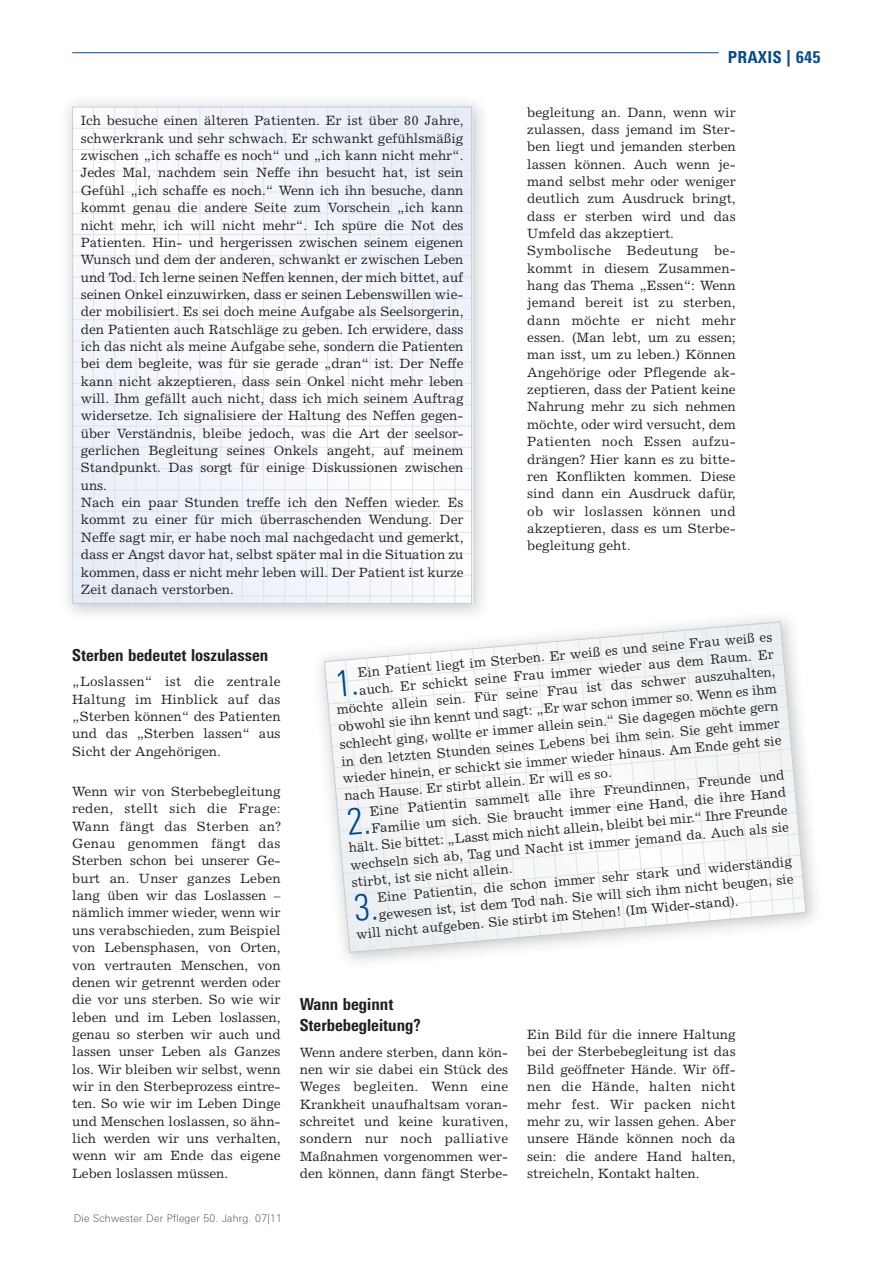
<style>
.page{position:relative;width:893px;height:1264px;background:#fff}
.page>*{position:absolute;margin:0;border:0;box-sizing:border-box;transform-origin:0 0}
.t1{font:800 condensed 16.5px/21px "LT Univers";color:#231f20}
.t2{font:800 condensed 16.5px "LT Univers";letter-spacing:.025em;color:#004a8f}
.t3{font:13.5px/17.4px "Excelsior";color:#231f20;text-align:justify}
.t4{font:100 10.5px "LT Univers Basic";letter-spacing:.025em;color:#231f20}
</style>
<div class="page">
<hr style="left:72px;top:52px;width:647px;height:1px;background:#004a8f">
<img style="left:67px;top:102px;width:415px;height:512px">
<div style="left:72px;top:107px;width:400px;height:496px;background:#f4f6fb"></div>
<hr style="left:93px;top:107px;width:1px;height:496px;background:#dee4e7">
<hr style="left:114px;top:107px;width:1px;height:496px;background:#dee4e7">
<hr style="left:136px;top:107px;width:1px;height:496px;background:#dee4e7">
<hr style="left:157px;top:107px;width:1px;height:496px;background:#dee4e7">
<hr style="left:178px;top:107px;width:1px;height:496px;background:#dee4e7">
<hr style="left:199px;top:107px;width:1px;height:496px;background:#dee4e7">
<hr style="left:221px;top:107px;width:1px;height:496px;background:#dee4e7">
<hr style="left:242px;top:107px;width:1px;height:496px;background:#dee4e7">
<hr style="left:263px;top:107px;width:1px;height:496px;background:#dee4e7">
<hr style="left:284px;top:107px;width:1px;height:496px;background:#dee4e7">
<hr style="left:306px;top:107px;width:1px;height:496px;background:#dee4e7">
<hr style="left:327px;top:107px;width:1px;height:496px;background:#dee4e7">
<hr style="left:348px;top:107px;width:1px;height:496px;background:#dee4e7">
<hr style="left:369px;top:107px;width:1px;height:496px;background:#dee4e7">
<hr style="left:391px;top:107px;width:1px;height:496px;background:#dee4e7">
<hr style="left:412px;top:107px;width:1px;height:496px;background:#dee4e7">
<hr style="left:433px;top:107px;width:1px;height:496px;background:#dee4e7">
<hr style="left:455px;top:107px;width:1px;height:496px;background:#dee4e7">
<hr style="left:72px;top:128px;width:400px;height:1px;background:#dee4e7">
<hr style="left:72px;top:149px;width:400px;height:1px;background:#dee4e7">
<hr style="left:72px;top:170px;width:400px;height:1px;background:#dee4e7">
<hr style="left:72px;top:192px;width:400px;height:1px;background:#dee4e7">
<hr style="left:72px;top:213px;width:400px;height:1px;background:#dee4e7">
<hr style="left:72px;top:234px;width:400px;height:1px;background:#dee4e7">
<hr style="left:72px;top:255px;width:400px;height:1px;background:#dee4e7">
<hr style="left:72px;top:277px;width:400px;height:1px;background:#dee4e7">
<hr style="left:72px;top:298px;width:400px;height:1px;background:#dee4e7">
<hr style="left:72px;top:319px;width:400px;height:1px;background:#dee4e7">
<hr style="left:72px;top:340px;width:400px;height:1px;background:#dee4e7">
<hr style="left:72px;top:362px;width:400px;height:1px;background:#dee4e7">
<hr style="left:72px;top:383px;width:400px;height:1px;background:#dee4e7">
<hr style="left:72px;top:404px;width:400px;height:1px;background:#dee4e7">
<hr style="left:72px;top:425px;width:400px;height:1px;background:#dee4e7">
<hr style="left:72px;top:447px;width:400px;height:1px;background:#dee4e7">
<hr style="left:72px;top:468px;width:400px;height:1px;background:#dee4e7">
<hr style="left:72px;top:489px;width:400px;height:1px;background:#dee4e7">
<hr style="left:72px;top:510px;width:400px;height:1px;background:#dee4e7">
<hr style="left:72px;top:532px;width:400px;height:1px;background:#dee4e7">
<hr style="left:72px;top:553px;width:400px;height:1px;background:#dee4e7">
<hr style="left:72px;top:574px;width:400px;height:1px;background:#dee4e7">
<hr style="left:72px;top:595px;width:400px;height:1px;background:#dee4e7">
<img style="left:309px;top:606px;width:507px;height:356px">
<svg style="left:325px;top:622px;width:480px;height:329px"></svg>
<p class="t2" style="left:728px;top:49px;width:94px">PRAXIS | 645</p>
<p class="t3" style="left:527px;top:104px;width:210px;text-align:left">begleitung an. Dann, wenn wir zulassen, dass jemand im Ster - ben liegt und jemanden sterben lassen können. Auch wenn je - mand selbst mehr oder weniger deutlich zum Ausdruck bringt, dass er sterben wird und das<br>Umfeld das akzeptiert.<br>Symbolische Bedeutung be - kommt in diesem Zusammen - hang das Thema „Essen“: Wenn jemand bereit ist zu sterben, dann möchte er nicht mehr essen. (Man lebt, um zu essen; man isst, um zu leben.) Können<br>Angehörige oder Pflegende ak - zeptieren, dass der Patient keine<br>Nahrung mehr zu sich nehmen möchte, oder wird versucht, dem<br>Patienten noch Essen aufzu&shy;drängen? Hier kann es zu bitte&shy;ren Konflikten kommen. Diese sind dann ein Ausdruck dafür, ob wir loslassen können und akzeptieren, dass es um Sterbe - begleitung geht.</p>
<p class="t3" style="left:81px;top:113px;width:384px;text-align:left">Ich besuche einen älteren Patienten. Er ist über 80 Jahre, schwerkrank und sehr schwach. Er schwankt gefühlsmäßig zwischen „ich schaffe es noch“ und „ich kann nicht mehr“.<br>Jedes Mal, nachdem sein Neffe ihn besucht hat, ist sein Gefühl „ich schaffe es noch.“ Wenn ich ihn besuche, dann kommt genau die andere Seite zum Vorschein „ich kann nicht mehr, ich will nicht mehr“. Ich spüre die Not des Patienten. Hin- und hergerissen zwischen seinem eigenen Wunsch und dem der anderen, schwankt er zwischen Leben und Tod. Ich lerne seinen Neffen kennen, der mich bittet, auf seinen Onkel einzuwirken, dass er seinen Lebenswillen wie&shy;der mobilisiert. Es sei doch meine Aufgabe als Seelsorgerin, den Patienten auch Ratschläge zu geben. Ich erwidere, dass ich das nicht als meine Aufgabe sehe, sondern die Patienten bei dem begleite, was für sie gerade „dran“ ist. Der Neffe kann nicht akzeptieren, dass sein Onkel nicht mehr leben will. Ihm gefällt auch nicht, dass ich mich seinem Auftrag widersetze. Ich signalisiere der Haltung des Neffen gegen&shy;über Verständnis, bleibe jedoch, was die Art der seelsor&shy;gerlichen Begleitung seines Onkels angeht, auf meinem Standpunkt. Das sorgt für einige Diskussionen zwischen uns.<br>Nach ein paar Stunden treffe ich den Neffen wieder. Es kommt zu einer für mich überraschenden Wendung. Der Neffe sagt mir, er habe noch mal nachgedacht und gemerkt, dass er Angst davor hat, selbst später mal in die Situation zu kommen, dass er nicht mehr leben will. Der Patient ist kurze Zeit danach verstorben.</p>
<p class="t3" style="left:357px;top:665px;width:418px;rotate:-5deg">Ein Patient liegt im Sterben. Er weiß es und seine Frau weiß es</p>
<p class="t1" style="left:72px;top:645px;width:197px">Sterben bedeutet loszulassen</p>
<p class="t3" style="left:72px;top:674px;width:210px">„Loslassen“ ist die zentrale Haltung im Hinblick auf das „Sterben können“ des Patienten und das „Sterben lassen“ aus Sicht der Angehörigen.</p>
<p class="t3" style="left:72px;top:783px;width:210px">Wenn wir von Sterbebegleitung reden, stellt sich die Frage:<br>Wann fängt das Sterben an?<br>Genau genommen fängt das Sterben schon bei unserer Ge - burt an. Unser ganzes Leben lang üben wir das Loslassen – nämlich immer wieder, wenn wir uns verabschieden, zum Beispiel von Lebensphasen, von Orten, von vertrauten Menschen, von denen wir getrennt werden oder die vor uns sterben. So wie wir leben und im Leben loslassen, genau so sterben wir auch und lassen unser Leben als Ganzes los. Wir bleiben wir selbst, wenn wir in den Sterbeprozess eintre&shy;ten. So wie wir im Leben Dinge und Menschen loslassen, so ähn&shy;lich werden wir uns verhalten, wenn wir am Ende das eigene Leben loslassen müssen.</p>
<p class="t3" style="left:358px;top:682px;width:418px;rotate:-5deg">auch. Er schickt seine Frau immer wieder aus dem Raum. Er</p>
<p class="t3" style="left:336px;top:701px;width:442px;rotate:-5deg">möchte allein sein. Für seine Frau ist das schwer auszuhalten,</p>
<p class="t3" style="left:338px;top:719px;width:442px;rotate:-5deg">obwohl sie ihn kennt und sagt: „Er war schon immer so. Wenn es ihm</p>
<p class="t3" style="left:339px;top:736px;width:442px;rotate:-5deg">schlecht ging, wollte er immer allein sein.“ Sie dagegen möchte gern</p>
<p class="t3" style="left:341px;top:753px;width:442px;rotate:-5deg">in den letzten Stunden seines Lebens bei ihm sein. Sie geht immer</p>
<p class="t3" style="left:342px;top:771px;width:442px;rotate:-5deg">wieder hinein, er schickt sie immer wieder hinaus. Am Ende geht sie</p>
<p class="t3" style="left:369px;top:803px;width:418px;rotate:-5deg">Eine Patientin sammelt alle ihre Freundinnen, Freunde und</p>
<p class="t3" style="left:344px;top:788px;width:270px;rotate:-5deg">nach Hause. Er stirbt allein. Er will es so.</p>
<p class="t3" style="left:371px;top:820px;width:418px;rotate:-5deg">Familie um sich. Sie braucht immer eine Hand, die ihre Hand</p>
<p class="t3" style="left:348px;top:840px;width:442px;rotate:-5deg">hält. Sie bittet: „Lasst mich nicht allein, bleibt bei mir.“ Ihre Freunde</p>
<p class="t3" style="left:350px;top:857px;width:442px;rotate:-5deg">wechseln sich ab, Tag und Nacht ist immer jemand da. Auch als sie</p>
<p class="t3" style="left:377px;top:889px;width:418px;rotate:-5deg">Eine Patientin, die schon immer sehr stark und widerständig</p>
<p class="t3" style="left:351px;top:874px;width:163px;rotate:-5deg">stirbt, ist sie nicht allein.</p>
<p class="t3" style="left:378px;top:907px;width:418px;rotate:-5deg">gewesen ist, ist dem Tod nah. Sie will sich ihm nicht beugen, sie</p>
<p class="t3" style="left:356px;top:926px;width:385px;rotate:-5deg">will nicht aufgeben. Sie stirbt im Stehen! (Im Wider-stand).</p>
<p class="t1" style="left:300px;top:994px;width:122px">Wann beginnt<br>Sterbebegleitung?</p>
<p class="t3" style="left:300px;top:1044px;width:210px">Wenn andere sterben, dann kön&shy;nen wir sie dabei ein Stück des Weges begleiten. Wenn eine Krankheit unaufhaltsam voran&shy;schreitet und keine kurativen, sondern nur noch palliative Maßnahmen vorgenommen wer&shy;den können, dann fängt Sterbe -</p>
<p class="t3" style="left:527px;top:1026px;width:210px">Ein Bild für die innere Haltung bei der Sterbebegleitung ist das Bild geöffneter Hände. Wir öff&shy;nen die Hände, halten nicht mehr fest. Wir packen nicht mehr zu, wir lassen gehen. Aber unsere Hände können noch da sein: die andere Hand halten, streicheln, Kontakt halten.</p>
<p class="t4" style="left:74px;top:1214px;width:210px">Die Schwester Der Pfleger 50. Jahrg. 07|11</p>
</div>
